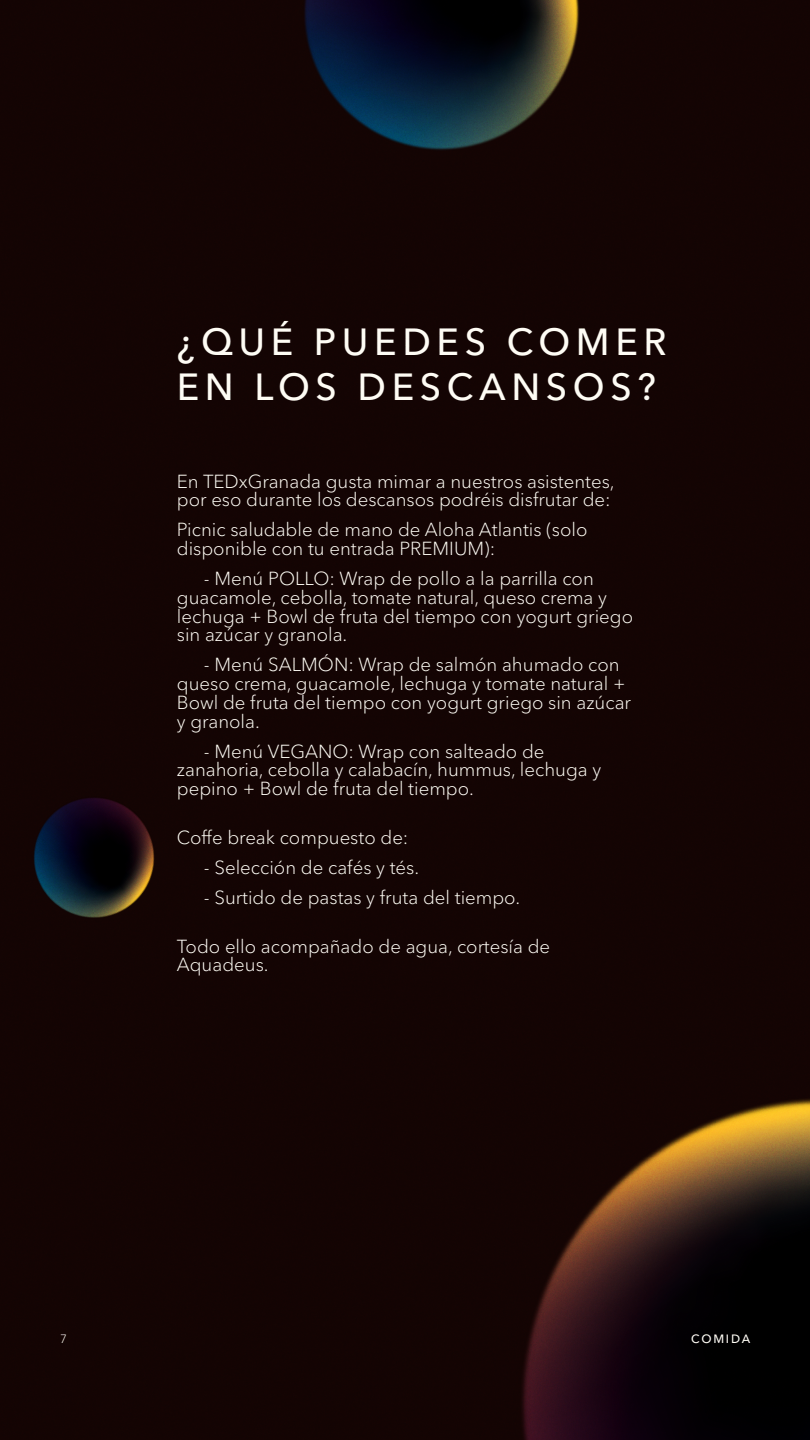
<style>
.page{position:relative;width:810px;height:1440px;background:#fff}
.page>*{position:absolute;margin:0;border:0;box-sizing:border-box;transform-origin:0 0}
.t1{font:500 37.5px/45px "Avenir Next Cyr";letter-spacing:.15em;color:#fefcf5}
.t2{font:300 18.75px/18.8px "Avenir Next Cyr";color:#fefcf5}
.t3{font:500 12px "Avenir Next Cyr";letter-spacing:.15em;color:#fefcf5}
.t4{font:300 12px "Avenir Next Cyr";color:#fefcf5}
</style>
<div class="page">
<img style="left:0;top:0;width:810px;height:1440px">
<h1 class="t1" style="left:177px;top:320px;width:491px">¿QUÉ PUEDES COMER<br>EN LOS DESCANSOS?</h1>
<p class="t2" style="left:177px;top:472px;width:439px">En TEDxGranada gusta mimar a nuestros asistentes, por eso durante los descansos podréis disfrutar de:</p>
<p class="t2" style="left:177px;top:521px;width:412px">Picnic saludable de mano de Aloha Atlantis (solo disponible con tu entrada PREMIUM):</p>
<p class="t2" style="left:177px;top:569px;width:458px;text-indent:27px">- Menú POLLO: Wrap de pollo a la parrilla con guacamole, cebolla, tomate natural, queso crema y lechuga + Bowl de fruta del tiempo con yogurt griego sin azúcar y granola.</p>
<p class="t2" style="left:177px;top:656px;width:456px;text-indent:27px">- Menú SALMÓN: Wrap de salmón ahumado con queso crema, guacamole, lechuga y tomate natural + Bowl de fruta del tiempo con yogurt griego sin azúcar y granola.</p>
<p class="t2" style="left:177px;top:742px;width:426px;text-indent:27px">- Menú VEGANO: Wrap con salteado de zanahoria, cebolla y calabacín, hummus, lechuga y pepino + Bowl de fruta del tiempo.</p>
<p class="t2" style="left:177px;top:828px;width:233px">Coffe break compuesto de:</p>
<p class="t2" style="left:204px;top:858px;width:217px">- Selección de cafés y tés.</p>
<p class="t2" style="left:204px;top:888px;width:318px">- Surtido de pastas y fruta del tiempo.</p>
<p class="t2" style="left:177px;top:937px;width:375px">Todo ello acompañado de agua, cortesía de<br>Aquadeus.</p>
<p class="t4" style="left:60px;top:1331px;width:8px">7</p>
<p class="t3" style="left:691px;top:1331px;width:61px">COMIDA</p>
</div>
